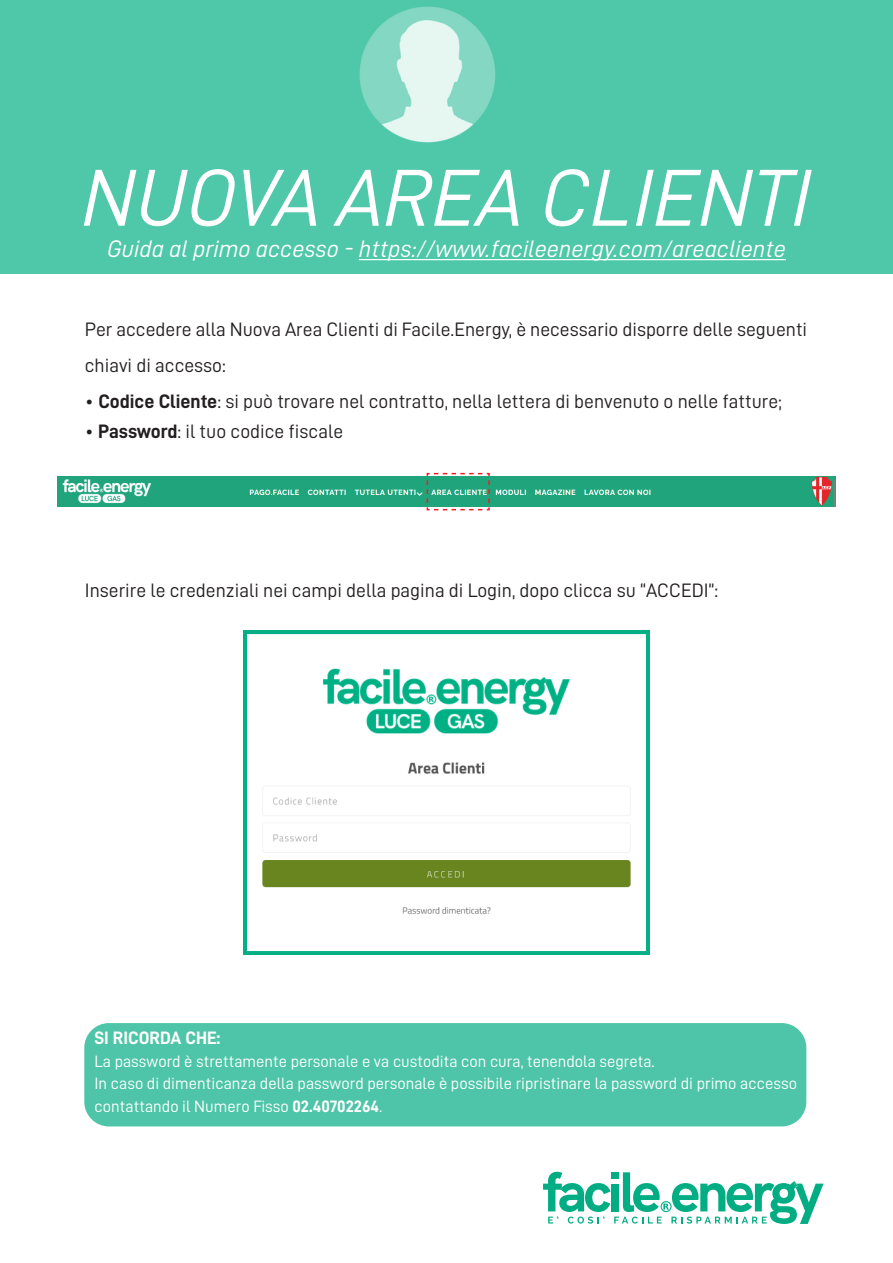
<style>
.page{position:relative;width:893px;height:1263px;background:#fff}
.page>*{position:absolute;margin:0;border:0;box-sizing:border-box;transform-origin:0 0}
.t1{font:81px "D DIN Italic";color:#fff}
.t2{font:24px "D DIN Italic";color:#fff}
.t3{font:19.5px/36px "D DIN";color:#231f20}
.t4{font:18px "D DIN Bold";letter-spacing:-.01em;color:#fff}
.t5{font:16.5px/22.5px "D DIN";color:#fff}
.s1{font-family:"D DIN Bold"}
</style>
<div class="page">
<div style="left:0;top:0;width:893px;height:274px;background:#4fc7a9"></div>
<img style="left:359px;top:6px;width:137px;height:137px">
<hr style="left:359px;top:259px;width:427px;height:1px;background:#fff">
<svg style="left:543px;top:1172px;width:280px;height:52px"></svg>
<div style="left:84px;top:1023px;width:722px;height:103px;background:#4ec5a8;border-radius:25px"></div>
<img style="left:58px;top:476px;width:777px;height:31px">
<svg style="left:426px;top:472px;width:64px;height:39px;background:#5baf91"></svg>
<svg style="left:243px;top:630px;width:407px;height:325px"></svg>
<h1 class="t1" style="left:82px;top:154px;width:731px">NUOVA AREA CLIENTI</h1>
<p class="t2" style="left:107px;top:236px;width:680px">Guida al primo accesso - https://www.facileenergy.com/areacliente</p>
<p class="t3" style="left:85px;top:311px;width:724px">Per accedere alla Nuova Area Clienti di Facile.Energy, è necessario disporre delle seguenti chiavi di accesso:</p>
<p class="t3" style="left:85px;top:383px;width:699px">• <span class="s1">Codice Cliente</span>: si può trovare nel contratto, nella lettera di benvenuto o nelle fatture;</p>
<p class="t3" style="left:85px;top:413px;width:260px">• <span class="s1">Password</span>: il tuo codice fiscale</p>
<p class="t3" style="left:85px;top:572px;width:635px">Inserire le credenziali nei campi della pagina di Login, dopo clicca su “ACCEDI”:</p>
<p class="t4" style="left:94px;top:1028px;width:128px">SI RICORDA CHE:</p>
<p class="t5" style="left:94px;top:1049px;width:704px">La password è strettamente personale e va custodita con cura, tenendola segreta.<br>In caso di dimenticanza della password personale è possibile ripristinare la password di primo accesso contattando il Numero Fisso <span class="s1">02.40702264</span>.</p>
</div>
